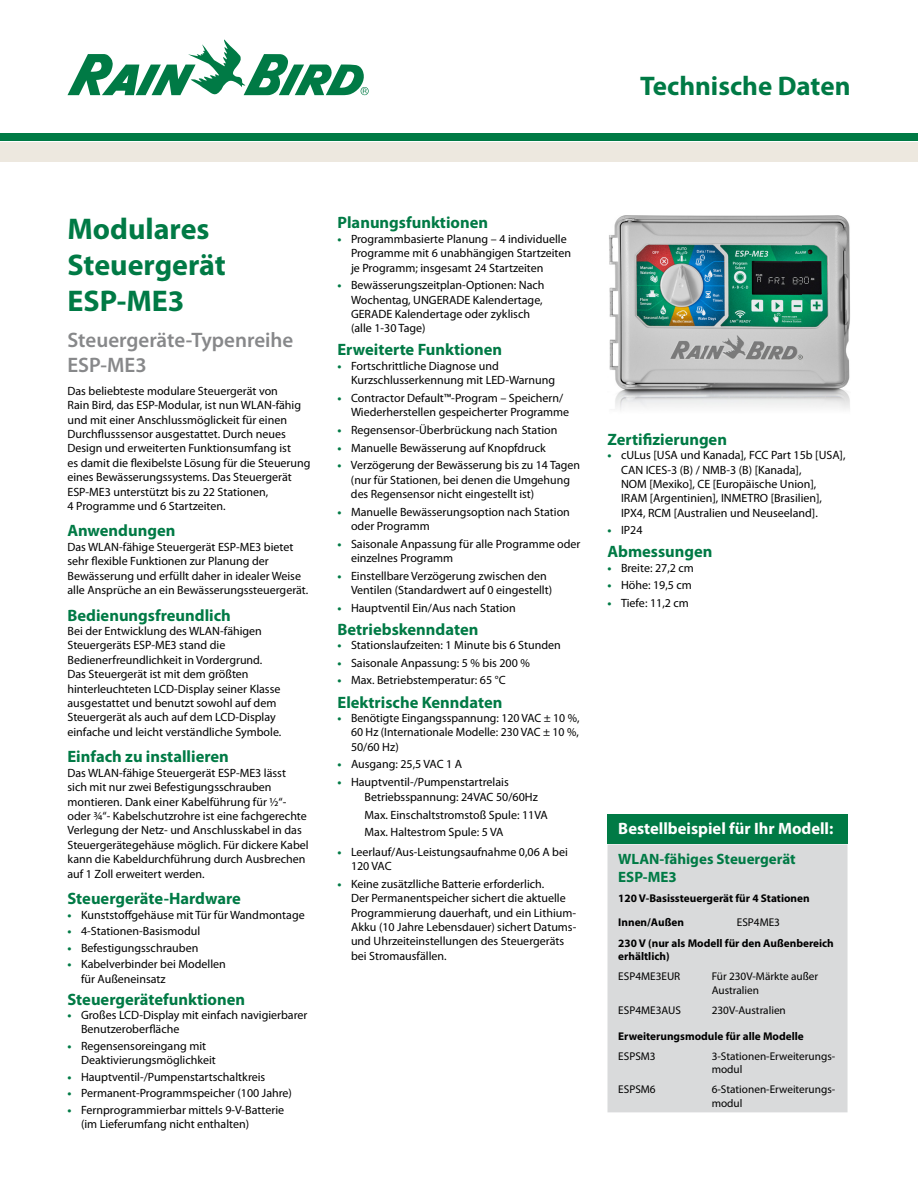
<style>
.page{position:relative;width:918px;height:1188px;background:#fff}
.page>*{position:absolute;margin:0;border:0;box-sizing:border-box;transform-origin:0 0}
.t1{font:700 30px/36px "Myriad Pro";color:#007a45}
.t2{font:700 27px "Myriad Pro";color:#007a45}
.t3{font:600 21px/25.2px "Myriad Pro";color:#87888a}
.t4{font:700 16.5px "Myriad Pro";color:#007a45}
.t5{font:700 16.5px "Myriad Pro";color:#fff}
.t6{font:700 15px/18px "Myriad Pro";color:#007a45}
.t7{font:12px/14.4px "Myriad Pro";color:#000}
.t8{font:11.25px/13.5px "Myriad Pro";color:#000}
.t9{font:700 11.25px/24.2px "Myriad Pro";color:#000}
.s1{font-weight:700;color:#007a45}
</style>
<div class="page">
<div style="left:0;top:143px;width:918px;height:19px;background:#ede8df"></div>
<div style="left:0;top:133px;width:918px;height:7px;background:#007a45"></div>
<svg style="left:67px;top:39px;width:302px;height:56px"></svg>
<div style="left:608px;top:815px;width:240px;height:29px;background:#007a45"></div>
<div style="left:608px;top:844px;width:240px;height:268px;background:#d9dadb"></div>
<img style="left:609px;top:216px;width:241px;height:194px">
<h2 class="t2" style="left:640px;top:71px;width:212px">Technische Daten</h2>
<h1 class="t1" style="left:68px;top:211px;width:160px">Modulares<br>Steuergerät<br>ESP-ME3</h1>
<h3 class="t3" style="left:68px;top:327px;width:227px">Steuergeräte-Typenreihe<br>ESP-ME3</h3>
<p class="t7" style="left:68px;top:384px;width:245px">Das beliebteste modulare Steuergerät von<br>Rain Bird, das ESP-Modular, ist nun WLAN-fähig und mit einer Anschlussmöglickeit für einen Durchflusssensor ausgestattet. Durch neues Design und erweiterten Funktionsumfang ist<br>es damit die flexibelste Lösung für die Steuerung eines Bewässerungssystems. Das Steuergerät ESP-ME3 unterstützt bis zu 22 Stationen,<br>4 Programme und 6 Startzeiten.</p>
<h3 class="t4" style="left:68px;top:522px;width:109px">Anwendungen</h3>
<p class="t7" style="left:68px;top:540px;width:242px">Das WLAN-fähige Steuergerät ESP-ME3 bietet sehr flexible Funktionen zur Planung der Bewässerung und erfüllt daher in idealer Weise alle Ansprüche an ein Bewässerungssteuergerät.</p>
<h3 class="t4" style="left:68px;top:606px;width:165px">Bedienungsfreundlich</h3>
<p class="t7" style="left:68px;top:624px;width:215px">Bei der Entwicklung des WLAN-fähigen Steuergeräts ESP-ME3 stand die Bedienerfreundlichkeit in Vordergrund.<br>Das Steuergerät ist mit dem größten hinterleuchteten LCD-Display seiner Klasse ausgestattet und benutzt sowohl auf dem Steuergerät als auch auf dem LCD-Display einfache und leicht verständliche Symbole.</p>
<h3 class="t4" style="left:68px;top:748px;width:163px">Einfach zu installieren</h3>
<p class="t7" style="left:68px;top:766px;width:243px">Das WLAN-fähige Steuergerät ESP-ME3 lässt<br>sich mit nur zwei Befestigungsschrauben montieren. Dank einer Kabelführung für ½“- oder ¾“- Kabelschutzrohre ist eine fachgerechte Verlegung der Netz- und Anschlusskabel in das Steuergerätegehäuse möglich. Für dickere Kabel kann die Kabeldurchführung durch Ausbrechen auf 1 Zoll erweitert werden.</p>
<h3 class="t4" style="left:68px;top:889px;width:175px">Steuergeräte-Hardware</h3>
<p class="t7" style="left:68px;top:908px;width:239px"><span class="s1">•</span> Kunststoffgehäuse mit Tür für Wandmontage</p>
<p class="t7" style="left:68px;top:924px;width:134px"><span class="s1">•</span> 4-Stationen-Basismodul</p>
<p class="t7" style="left:68px;top:941px;width:132px"><span class="s1">•</span> Befestigungsschrauben</p>
<p class="t7" style="left:81px;top:957px;width:146px;text-indent:-14px"><span class="s1">•</span> Kabelverbinder bei Modellen für Außeneinsatz</p>
<h3 class="t4" style="left:68px;top:990px;width:179px">Steuergerätefunktionen</h3>
<p class="t7" style="left:81px;top:1008px;width:228px;text-indent:-14px"><span class="s1">•</span> Großes LCD-Display mit einfach navigierbarer<br>Benutzeroberfläche</p>
<p class="t7" style="left:81px;top:1039px;width:136px;text-indent:-14px"><span class="s1">•</span> Regensensoreingang mit<br>Deaktivierungsmöglichkeit</p>
<p class="t7" style="left:68px;top:1070px;width:199px"><span class="s1">•</span> Hauptventil-/Pumpenstartschaltkreis</p>
<p class="t7" style="left:68px;top:1086px;width:226px"><span class="s1">•</span> Permanent-Programmspeicher (100 Jahre)</p>
<p class="t7" style="left:81px;top:1103px;width:205px;text-indent:-14px"><span class="s1">•</span> Fernprogrammierbar mittels 9-V-Batterie (im Lieferumfang nicht enthalten)</p>
<h3 class="t4" style="left:338px;top:214px;width:152px">Planungsfunktionen</h3>
<p class="t7" style="left:351px;top:232px;width:222px;text-indent:-14px"><span class="s1">•</span> Programmbasierte Planung – 4 individuelle<br>Programme mit 6 unabhängigen Startzeiten je Programm; insgesamt 24 Startzeiten</p>
<p class="t7" style="left:351px;top:278px;width:195px;text-indent:-14px"><span class="s1">•</span> Bewässerungszeitplan-Optionen: Nach<br>Wochentag, UNGERADE Kalendertage,<br>GERADE Kalendertage oder zyklisch (alle 1-30 Tage)</p>
<h3 class="t4" style="left:338px;top:341px;width:166px">Erweiterte Funktionen</h3>
<p class="t7" style="left:351px;top:359px;width:206px;text-indent:-14px"><span class="s1">•</span> Fortschrittliche Diagnose und<br>Kurzschlusserkennung mit LED-Warnung</p>
<p class="t7" style="left:351px;top:391px;width:220px;text-indent:-14px"><span class="s1">•</span> Contractor Default™-Program – Speichern/<br>Wiederherstellen gespeicherter Programme</p>
<p class="t7" style="left:338px;top:423px;width:221px"><span class="s1">•</span> Regensensor-Überbrückung nach Station</p>
<p class="t7" style="left:338px;top:441px;width:210px"><span class="s1">•</span> Manuelle Bewässerung auf Knopfdruck</p>
<p class="t7" style="left:351px;top:458px;width:231px;text-indent:-13px"><span class="s1">•</span> Verzögerung der Bewässerung bis zu 14 Tagen (nur für Stationen, bei denen die Umgehung des Regensensor nicht eingestellt ist)</p>
<p class="t7" style="left:351px;top:505px;width:220px;text-indent:-14px"><span class="s1">•</span> Manuelle Bewässerungsoption nach Station oder Programm</p>
<p class="t7" style="left:351px;top:537px;width:231px;text-indent:-14px"><span class="s1">•</span> Saisonale Anpassung für alle Programme oder einzelnes Programm</p>
<p class="t7" style="left:351px;top:569px;width:203px;text-indent:-14px"><span class="s1">•</span> Einstellbare Verzögerung zwischen den<br>Ventilen (Standardwert auf 0 eingestellt)</p>
<p class="t7" style="left:338px;top:601px;width:180px"><span class="s1">•</span> Hauptventil Ein/Aus nach Station</p>
<h3 class="t4" style="left:338px;top:620px;width:142px">Betriebskenndaten</h3>
<p class="t7" style="left:338px;top:638px;width:225px"><span class="s1">•</span> Stationslaufzeiten: 1 Minute bis 6 Stunden</p>
<p class="t7" style="left:338px;top:656px;width:194px"><span class="s1">•</span> Saisonale Anpassung: 5 % bis 200 %</p>
<p class="t7" style="left:338px;top:674px;width:170px"><span class="s1">•</span> Max. Betriebstemperatur: 65 °C</p>
<h3 class="t4" style="left:338px;top:693px;width:166px">Elektrische Kenndaten</h3>
<p class="t7" style="left:351px;top:711px;width:230px;text-align:justify;text-indent:-14px"><span class="s1">•</span> Benötigte Eingangsspannung: 120 VAC ± 10 %, 60 Hz (Internationale Modelle: 230 VAC ± 10 %, 50/60 Hz)</p>
<p class="t7" style="left:338px;top:757px;width:126px"><span class="s1">•</span> Ausgang: 25,5 VAC 1 A</p>
<p class="t7" style="left:364px;top:775px;width:175px;line-height:15.3px;text-indent:-27px"><span class="s1">•</span> Hauptventil-/Pumpenstartrelais<br>Betriebsspannung: 24VAC 50/60Hz</p>
<p class="t7" style="left:364px;top:806px;width:185px;line-height:17.4px">Max. Einschaltstromstoß Spule: 11VA<br>Max. Haltestrom Spule: 5 VA</p>
<p class="t7" style="left:351px;top:845px;width:218px;text-indent:-14px"><span class="s1">•</span> Leerlauf/Aus-Leistungsaufnahme 0,06 A bei<br>120 VAC</p>
<p class="t7" style="left:351px;top:877px;width:227px;text-indent:-14px"><span class="s1">•</span> Keine zusätzlliche Batterie erforderlich.<br>Der Permanentspeicher sichert die aktuelle Programmierung dauerhaft, und ein Lithium-Akku (10 Jahre Lebensdauer) sichert Datums&shy;und Uhrzeiteinstellungen des Steuergeräts bei Stromausfällen.</p>
<h3 class="t4" style="left:608px;top:430px;width:121px">Zertifizierungen</h3>
<p class="t7" style="left:621px;top:448px;width:226px;text-indent:-14px"><span class="s1">•</span> cULus [USA und Kanada], FCC Part 15b [USA], CAN ICES-3 (B) / NMB-3 (B) [Kanada],<br>NOM [Mexiko], CE [Europäische Union], IRAM [Argentinien], INMETRO [Brasilien], IPX4, RCM [Australien und Neuseeland].</p>
<p class="t7" style="left:608px;top:523px;width:37px"><span class="s1">•</span> IP24</p>
<h3 class="t4" style="left:608px;top:543px;width:107px">Abmessungen</h3>
<p class="t7" style="left:608px;top:561px;width:88px"><span class="s1">•</span> Breite: 27,2 cm</p>
<p class="t7" style="left:608px;top:578px;width:86px"><span class="s1">•</span> Höhe: 19,5 cm</p>
<p class="t7" style="left:608px;top:596px;width:83px"><span class="s1">•</span> Tiefe: 11,2 cm</p>
<h3 class="t5" style="left:618px;top:820px;width:217px">Bestellbeispiel für Ihr Modell:</h3>
<p class="t6" style="left:618px;top:850px;width:179px">WLAN-fähiges Steuergerät<br>ESP-ME3</p>
<p class="t9" style="left:618px;top:886px;width:193px">120 V-Basissteuergerät für 4 Stationen<br>Innen/Außen</p>
<p class="t8" style="left:737px;top:916px;width:45px">ESP4ME3</p>
<p class="t9" style="left:618px;top:936px;width:217px;line-height:13.5px">230 V (nur als Modell für den Außenbereich erhältlich)</p>
<p class="t8" style="left:618px;top:970px;width:64px">ESP4ME3EUR</p>
<p class="t8" style="left:712px;top:970px;width:108px">Für 230V-Märkte außer<br>Australien</p>
<p class="t8" style="left:618px;top:1004px;width:64px">ESP4ME3AUS</p>
<p class="t8" style="left:712px;top:1004px;width:76px">230V-Australien</p>
<p class="t9" style="left:618px;top:1024px;width:187px">Erweiterungsmodule für alle Modelle</p>
<p class="t8" style="left:618px;top:1049px;width:39px">ESPSM3</p>
<p class="t8" style="left:712px;top:1049px;width:125px">3-Stationen-Erweiterungs&shy;modul</p>
<p class="t8" style="left:618px;top:1083px;width:39px">ESPSM6</p>
<p class="t8" style="left:712px;top:1083px;width:125px">6-Stationen-Erweiterungs&shy;modul</p>
</div>
